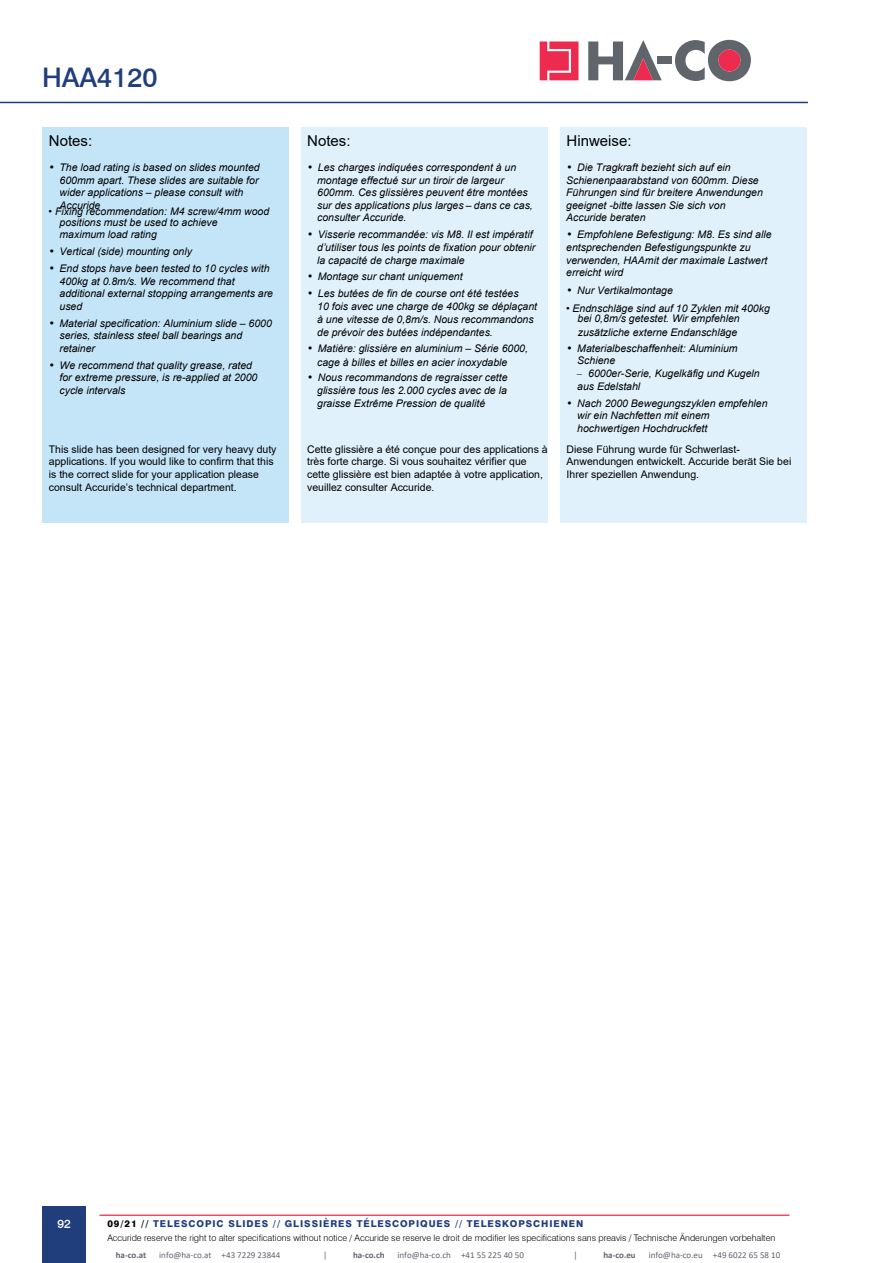
<style>
.page{position:relative;width:893px;height:1263px;background:#fff}
.page>*{position:absolute;margin:0;border:0;box-sizing:border-box;transform-origin:0 0}
.t1{font:500 27px "Swiss 721 BT";color:#203d7c}
.t2{font:15px "Arial";color:#000}
.t3{font:500 12px "Swiss 721 BT";color:#fff}
.t4{font:italic 10.5px/12.6px "Arial";color:#000}
.t5{font:10.5px/12.6px "Arial";color:#000}
.t6{font:800 9.45px "Swiss 721 BT";letter-spacing:.1em;color:#203d7c}
.t7{font:300 9px "Swiss 721 BT";color:#000}
.t8{font:9px "Calibri";color:#60656c}
.t9{font:700 9px "Calibri";color:#60656c}
.s1{font-family:"Swiss 721 BT";font-weight:300}
.s2{color:#000}
</style>
<div class="page">
<hr style="left:0;top:102px;width:808px;height:1px;background:#203d7c">
<div style="left:43px;top:1206px;width:43px;height:57px;background:#203d7c"></div>
<div style="left:43px;top:128px;width:246px;height:395px;background:#c4e5f8"></div>
<div style="left:560px;top:128px;width:247px;height:395px;background:#e0f1fb"></div>
<div style="left:301px;top:128px;width:246px;height:395px;background:#e0f1fb"></div>
<hr style="left:100px;top:1214px;width:689px;height:2px;background:#ed2b4e">
<svg style="left:540px;top:41px;width:38px;height:39px"></svg>
<svg style="left:588px;top:40px;width:74px;height:40px"></svg>
<div style="left:657px;top:57px;width:15px;height:7px;background:#60656c"></div>
<svg style="left:675px;top:40px;width:76px;height:41px"></svg>
<div style="left:718px;top:50px;width:22px;height:21px;background:#ed2b4e;border-radius:50%"></div>
<h1 class="t1" style="left:42px;top:61px;width:117px">HAA4120</h1>
<h2 class="t2" style="left:49px;top:130px;width:45px">Notes:</h2>
<p class="t4" style="left:60px;top:161px;width:202px;text-indent:-11px"><span class="s1">•</span> The load rating is based on slides mounted 600mm apart. These slides are suitable for wider applications – please consult with Accuride</p>
<p class="t4" style="left:60px;top:216px;width:160px">positions must be used to achieve maximum load rating</p>
<p class="t4" style="left:49px;top:245px;width:145px"><span class="s1">•</span> Vertical (side) mounting only</p>
<p class="t4" style="left:60px;top:262px;width:215px;text-indent:-11px"><span class="s1">•</span> End stops have been tested to 10 cycles with<br>400kg at 0.8m/s. We recommend that additional external stopping arrangements are used</p>
<p class="t4" style="left:60px;top:317px;width:214px;text-indent:-11px"><span class="s1">•</span> Material specification: Aluminium slide – 6000 series, stainless steel ball bearings and retainer</p>
<p class="t4" style="left:60px;top:359px;width:199px;text-indent:-11px"><span class="s1">•</span> We recommend that quality grease, rated for extreme pressure, is re-applied at 2000 cycle intervals</p>
<p class="t4" style="left:49px;top:205px;width:222px">• Fixing recommendation: M4 screw/4mm wood</p>
<p class="t5" style="left:49px;top:443px;width:229px">This slide has been designed for very heavy duty applications. If you would like to confirm that this is the correct slide for your application please consult Accuride’s technical department.</p>
<h2 class="t2" style="left:307px;top:130px;width:45px">Notes:</h2>
<p class="t4" style="left:317px;top:161px;width:217px;text-indent:-10px"><span class="s1">•</span> Les charges indiquées correspondent à un montage effectué sur un tiroir de largeur 600mm. Ces glissières peuvent être montées sur des applications plus larges – dans ce cas, consulter Accuride.</p>
<p class="t4" style="left:317px;top:228px;width:220px;text-indent:-10px"><span class="s1">•</span> Visserie recommandée: vis M8. Il est impératif d’utiliser tous les points de fixation pour obtenir la capacité de charge maximale</p>
<p class="t4" style="left:307px;top:271px;width:157px"><span class="s1">•</span> Montage sur chant uniquement</p>
<p class="t4" style="left:317px;top:287px;width:222px;line-height:13px;text-indent:-10px"><span class="s1">•</span> Les butées de fin de course ont été testées<br>10 fois avec une charge de 400kg se déplaçant à une vitesse de 0,8m/s. Nous recommandons de prévoir des butées indépendantes.</p>
<p class="t4" style="left:317px;top:341px;width:212px;line-height:14.4px;text-indent:-10px"><span class="s1">•</span> Matière: glissière en aluminium – Série 6000, cage à billes et billes en acier inoxydable</p>
<p class="t4" style="left:317px;top:371px;width:192px;text-align:justify;text-indent:-10px"><span class="s1">•</span> Nous recommandons de regraisser cette glissière tous les 2.000 cycles avec de la graisse Extrême Pression de qualité</p>
<p class="t5" style="left:307px;top:443px;width:242px">Cette glissière a été conçue pour des applications à très forte charge. Si vous souhaitez vérifier que cette glissière est bien adaptée à votre application, veuillez consulter Accuride.</p>
<h2 class="t2" style="left:567px;top:130px;width:67px">Hinweise:</h2>
<p class="t4" style="left:566px;top:161px;width:198px"><span class="s1">•</span> Die Tragkraft bezieht sich auf ein Schienenpaarabstand von 600mm. Diese Führungen sind für breitere Anwendungen geeignet -bitte lassen Sie sich von Accuride beraten</p>
<p class="t4" style="left:566px;top:228px;width:207px"><span class="s1">•</span> Empfohlene Befestigung: M8. Es sind alle entsprechenden Befestigungspunkte zu verwenden, HAAmit der maximale Lastwert erreicht wird</p>
<p class="t4" style="left:567px;top:284px;width:108px"><span class="s1">•</span> Nur Vertikalmontage</p>
<p class="t4" style="left:578px;top:303px;width:194px;line-height:10.8px;text-indent:-11px">• Endnschläge sind auf 10 Zyklen mit 400kg bei 0,8m/s getestet. Wir empfehlen</p>
<p class="t4" style="left:578px;top:326px;width:161px">zusätzliche externe Endanschläge</p>
<p class="t4" style="left:577px;top:342px;width:162px;text-indent:-11px"><span class="s1">•</span> Materialbeschaffenheit: Aluminium<br>Schiene</p>
<p class="t4" style="left:577px;top:367px;width:184px"><span class="s1">–</span> 6000er-Serie, Kugelkäfig und Kugeln aus Edelstahl</p>
<p class="t4" style="left:577px;top:397px;width:192px;text-indent:-11px"><span class="s1">•</span> Nach 2000 Bewegungszyklen empfehlen wir ein Nachfetten mit einem hochwertigen Hochdruckfett</p>
<p class="t5" style="left:567px;top:443px;width:226px">Diese Führung wurde für Schwerlast-<br>Anwendungen entwickelt. Accuride berät Sie bei<br>Ihrer speziellen Anwendung.</p>
<p class="t3" style="left:58px;top:1217px;width:15px">92</p>
<p class="t6" style="left:107px;top:1218px;width:478px"><span class="s2">09/21 //</span> TELESCOPIC SLIDES // GLISSIÈRES TÉLESCOPIQUES // TELESKOPSCHIENEN</p>
<p class="t7" style="left:107px;top:1232px;width:669px">Accuride reserve the right to alter specifications without notice / Accuride se reserve le droit de modifier les specifications sans preavis / Technische Änderungen vorbehalten</p>
<p class="t9" style="left:116px;top:1248px;width:32px">ha-co.at</p>
<p class="t8" style="left:159px;top:1248px;width:123px">info@ha-co.at +43 7229 23844</p>
<p class="t8" style="left:323px;top:1248px;width:6px">|</p>
<p class="t9" style="left:353px;top:1248px;width:33px">ha-co.ch</p>
<p class="t8" style="left:398px;top:1248px;width:128px">info@ha-co.ch +41 55 225 40 50</p>
<p class="t8" style="left:573px;top:1248px;width:6px">|</p>
<p class="t9" style="left:603px;top:1248px;width:34px">ha-co.eu</p>
<p class="t8" style="left:649px;top:1248px;width:133px">info@ha-co.eu +49 6022 65 58 10</p>
</div>
